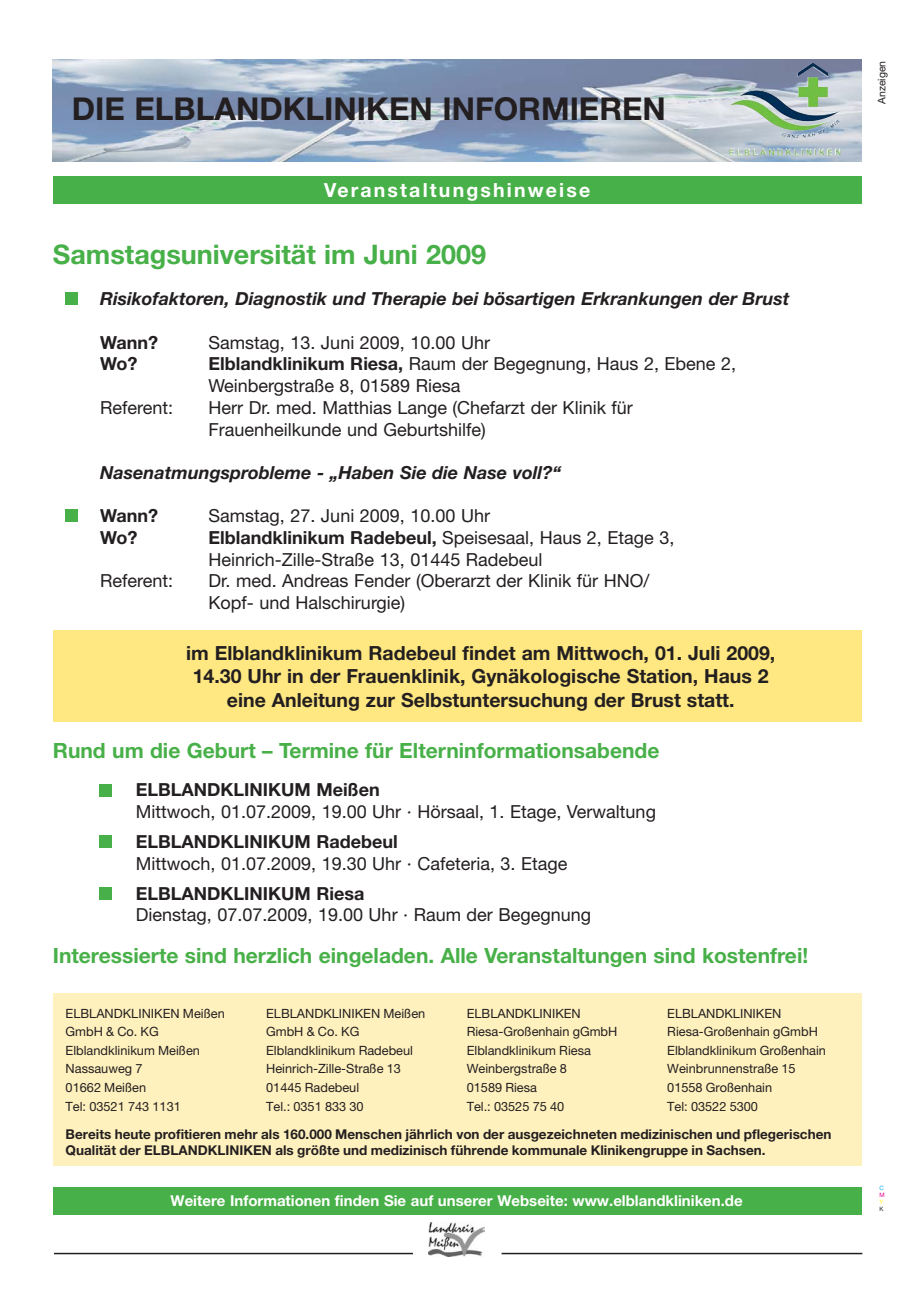
<style>
.page{position:relative;width:915px;height:1297px;background:#fff}
.page>*{position:absolute;margin:0;border:0;box-sizing:border-box;transform-origin:0 0}
.t1{font:700 31.5px "Helvetica Neue";color:#231f20}
.t2{font:700 27px "Helvetica Neue";color:#48b048}
.t3{font:700 21px "Helvetica Neue";color:#48b048}
.t4{font:700 19.5px/23.4px "Helvetica Neue";color:#231f20;text-align:center}
.t5{font:700 19.5px "Helvetica Neue";letter-spacing:.11em;color:#fff}
.t6{font:18px/21.9px "Helvetica Neue";color:#231f20}
.t7{font:italic 700 18px "Helvetica Neue";color:#231f20}
.t8{font:700 18px "Helvetica Neue";color:#231f20}
.t9{font:700 15px "Helvetica Neue";color:#fff}
.t10{font:700 13.5px/16.2px "Helvetica Neue";color:#231f20}
.t11{font:12.75px/18.5px "Helvetica Neue";color:#231f20}
.t12{font:10.5px "Helvetica Neue";color:#231f20}
.t13{font:6px "Helvetica Neue";color:#00adef}
.t14{font:6px "Helvetica Neue";color:#ec008c}
.t15{font:6px "Helvetica Neue";color:#fff200}
.t16{font:6px "Helvetica Neue";color:#231f20}
.s1{font-weight:700}
</style>
<div class="page">
<img style="left:428px;top:1222px;width:56px;height:34px">
<hr style="left:54px;top:1253px;width:359px;height:1px;background:#231f20">
<hr style="left:501px;top:1253px;width:361px;height:1px;background:#231f20">
<img style="left:53px;top:60px;width:808px;height:102px">
<div style="left:53px;top:1188px;width:808px;height:27px;background:#48b048"></div>
<div style="left:53px;top:177px;width:808px;height:27px;background:#48b048"></div>
<img style="left:739px;top:90px;width:59px;height:22px">
<div style="left:66px;top:292px;width:12px;height:13px;background:#48b048"></div>
<div style="left:66px;top:509px;width:12px;height:13px;background:#48b048"></div>
<div style="left:100px;top:784px;width:12px;height:12px;background:#48b048"></div>
<div style="left:100px;top:835px;width:12px;height:13px;background:#48b048"></div>
<div style="left:100px;top:887px;width:12px;height:13px;background:#48b048"></div>
<div style="left:53px;top:993px;width:808px;height:172px;background:#fff1be"></div>
<div style="left:53px;top:630px;width:808px;height:92px;background:#ffe881"></div>
<h1 class="t1" style="left:72px;top:97px;width:595px">DIE ELBLANDKLINIKEN INFORMIEREN</h1>
<p class="t5" style="left:324px;top:183px;width:268px">Veranstaltungshinweise</p>
<h2 class="t2" style="left:53px;top:245px;width:435px">Samstagsuniversität im Juni 2009</h2>
<p class="t7" style="left:100px;top:292px;width:690px">Risikofaktoren, Diagnostik und Therapie bei bösartigen Erkrankungen der Brust</p>
<p class="t8" style="left:100px;top:336px;width:60px">Wann?</p>
<p class="t6" style="left:208px;top:333px;width:283px">Samstag, 13. Juni 2009, 10.00 Uhr</p>
<p class="t8" style="left:100px;top:358px;width:39px">Wo?</p>
<p class="t6" style="left:208px;top:355px;width:529px"><span class="s1">Elblandklinikum Riesa,</span> Raum der Begegnung, Haus 2, Ebene 2,<br>Weinbergstraße 8, 01589 Riesa</p>
<p class="t6" style="left:100px;top:398px;width:74px">Referent:</p>
<p class="t6" style="left:208px;top:398px;width:425px">Herr Dr. med. Matthias Lange (Chefarzt der Klinik für<br>Frauenheilkunde und Geburtshilfe)</p>
<p class="t7" style="left:100px;top:466px;width:462px">Nasenatmungsprobleme - „Haben Sie die Nase voll?“</p>
<p class="t8" style="left:100px;top:509px;width:60px">Wann?</p>
<p class="t6" style="left:208px;top:506px;width:283px">Samstag, 27. Juni 2009, 10.00 Uhr</p>
<p class="t8" style="left:100px;top:531px;width:39px">Wo?</p>
<p class="t6" style="left:208px;top:528px;width:467px"><span class="s1">Elblandklinikum Radebeul,</span> Speisesaal, Haus 2, Etage 3,<br>Heinrich-Zille-Straße 13, 01445 Radebeul</p>
<p class="t6" style="left:100px;top:572px;width:74px">Referent:</p>
<p class="t6" style="left:208px;top:572px;width:442px">Dr. med. Andreas Fender (Oberarzt der Klinik für HNO/<br>Kopf- und Halschirurgie)</p>
<p class="t4" style="left:186px;top:643px;width:590px">im Elblandklinikum Radebeul findet am Mittwoch, 01. Juli 2009,<br>14.30 Uhr in der Frauenklinik, Gynäkologische Station, Haus 2 eine Anleitung zur Selbstuntersuchung der Brust statt.</p>
<p class="t3" style="left:53px;top:743px;width:608px">Rund um die Geburt – Termine für Elterninformationsabende</p>
<p class="t8" style="left:136px;top:783px;width:245px">ELBLANDKLINIKUM Meißen</p>
<p class="t6" style="left:136px;top:802px;width:521px">Mittwoch, 01.07.2009, 19.00 Uhr · Hörsaal, 1. Etage, Verwaltung</p>
<p class="t8" style="left:136px;top:835px;width:263px">ELBLANDKLINIKUM Radebeul</p>
<p class="t6" style="left:136px;top:854px;width:433px">Mittwoch, 01.07.2009, 19.30 Uhr · Cafeteria, 3. Etage</p>
<p class="t8" style="left:136px;top:887px;width:230px">ELBLANDKLINIKUM Riesa</p>
<p class="t6" style="left:136px;top:906px;width:456px">Dienstag, 07.07.2009, 19.00 Uhr · Raum der Begegnung</p>
<p class="t3" style="left:53px;top:948px;width:756px">Interessierte sind herzlich eingeladen. Alle Veranstaltungen sind kostenfrei!</p>
<p class="t11" style="left:66px;top:1005px;width:161px">ELBLANDKLINIKEN Meißen<br>GmbH &amp; Co. KG<br>Elblandklinikum Meißen<br>Nassauweg 7<br>01662 Meißen<br>Tel: 03521 743 1131</p>
<p class="t11" style="left:266px;top:1005px;width:161px">ELBLANDKLINIKEN Meißen<br>GmbH &amp; Co. KG<br>Elblandklinikum Radebeul<br>Heinrich-Zille-Straße 13<br>01445 Radebeul<br>Tel.: 0351 833 30</p>
<p class="t11" style="left:466px;top:1005px;width:152px">ELBLANDKLINIKEN<br>Riesa-Großenhain gGmbH<br>Elblandklinikum Riesa<br>Weinbergstraße 8<br>01589 Riesa<br>Tel.: 03525 75 40</p>
<p class="t11" style="left:667px;top:1005px;width:160px">ELBLANDKLINIKEN<br>Riesa-Großenhain gGmbH<br>Elblandklinikum Großenhain<br>Weinbrunnenstraße 15<br>01558 Großenhain<br>Tel: 03522 5300</p>
<p class="t10" style="left:66px;top:1127px;width:767px">Bereits heute profitieren mehr als 160.000 Menschen jährlich von der ausgezeichneten medizinischen und pflegerischen<br>Qualität der ELBLANDKLINIKEN als größte und medizinisch führende kommunale Klinikengruppe in Sachsen.</p>
<p class="t9" style="left:170px;top:1195px;width:573px">Weitere Informationen finden Sie auf unserer Webseite: www.elblandkliniken.de</p>
<p class="t12" style="left:877px;top:104px;width:45px;rotate:-90deg">Anzeigen</p>
<p class="t13" style="left:879px;top:1185px;width:6px">C</p>
<p class="t14" style="left:879px;top:1193px;width:7px">M</p>
<p class="t15" style="left:879px;top:1200px;width:5px">Y</p>
<p class="t16" style="left:879px;top:1207px;width:6px">K</p>
</div>
